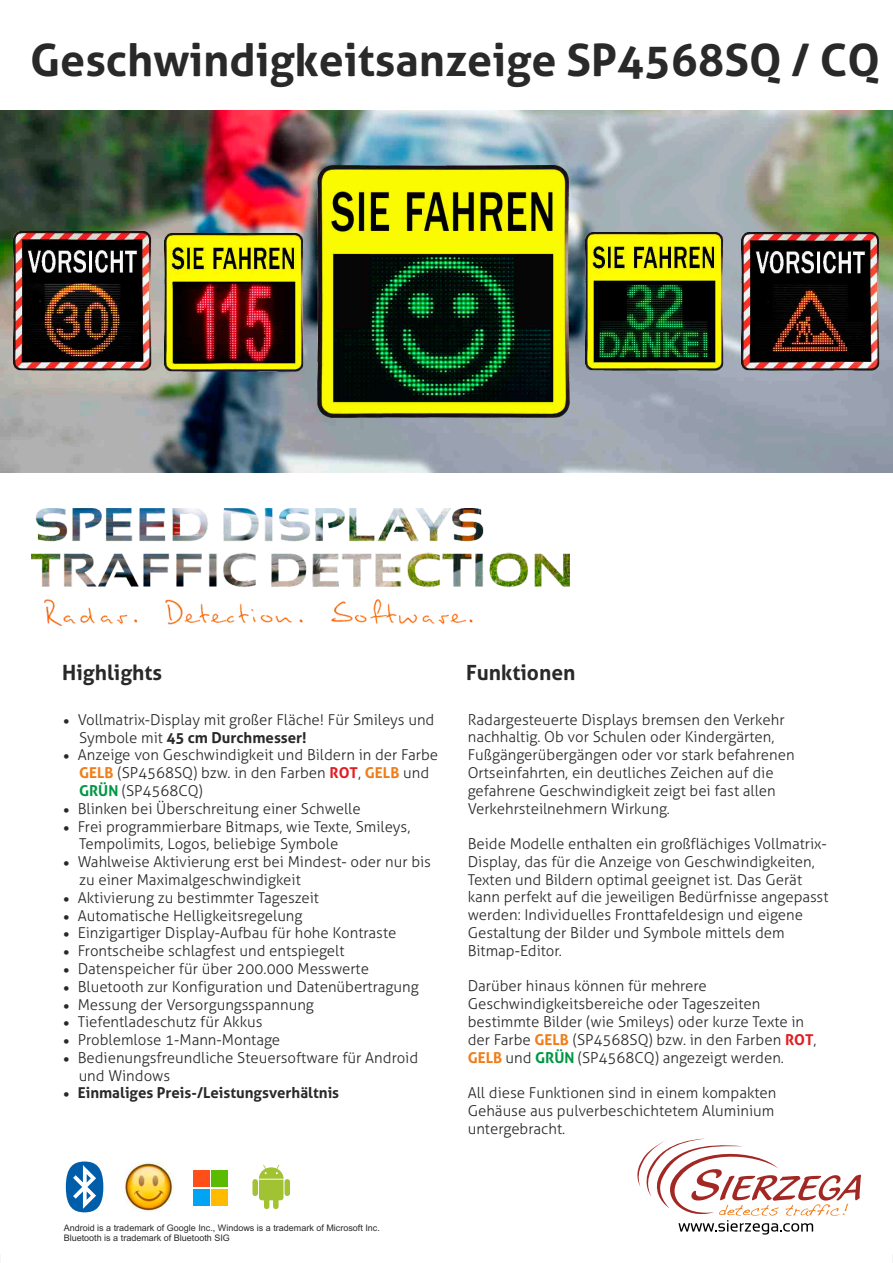
<style>
.page{position:relative;width:893px;height:1263px;background:#fff}
.page>*{position:absolute;margin:0;border:0;box-sizing:border-box;transform-origin:0 0}
.t1{font:700 44.7px "Aller";color:#292929}
.t2{font:700 21px "Aller";color:#292929}
.t3{font:300 15px/17.9px "Aller";color:#292929}
.t4{font:700 15px "Aller";color:#292929}
.t5{font:12.75px/17.9px "Symbol";color:#292929;text-align:justify}
.t6{font:9px/10.1px "Arial";color:#292929}
.s1{font-weight:700;color:#f07d18}
.s2{font-weight:700;color:#e11e23}
.s3{font-weight:700;color:#009745}
.s4{font-weight:700}
</style>
<div class="page">
<img style="left:0;top:111px;width:893px;height:361px">
<svg style="left:637px;top:1138px;width:224px;height:96px"></svg>
<img style="left:32px;top:508px;width:538px;height:118px">
<svg style="left:66px;top:1161px;width:37px;height:51px"></svg>
<img style="left:124px;top:1163px;width:49px;height:48px">
<div style="left:193px;top:1170px;width:17px;height:17px;background:#ff4e17"></div>
<div style="left:211px;top:1170px;width:17px;height:17px;background:#5abb00"></div>
<div style="left:193px;top:1189px;width:17px;height:16px;background:#00a4f2"></div>
<div style="left:211px;top:1189px;width:17px;height:16px;background:#fb0"></div>
<svg style="left:252px;top:1164px;width:38px;height:46px"></svg>
<img style="left:165px;top:233px;width:138px;height:139px">
<img style="left:13px;top:231px;width:139px;height:139px">
<img style="left:585px;top:232px;width:139px;height:139px">
<img style="left:741px;top:232px;width:139px;height:139px">
<img style="left:318px;top:166px;width:252px;height:252px">
<h1 class="t1" style="left:30px;top:43px;width:851px">Geschwindigkeitsanzeige SP4568SQ / CQ</h1>
<h2 class="t2" style="left:62px;top:665px;width:101px">Highlights</h2>
<h2 class="t2" style="left:466px;top:665px;width:111px">Funktionen</h2>
<p class="t5" style="left:63px;top:713px;width:7px">•</p>
<p class="t3" style="left:63px;top:748px;width:376px;text-align:center">• Anzeige von Geschwindigkeit und Bildern in der Farbe<br><span class="s1">GELB</span> (SP4568SQ) bzw. in den Farben <span class="s2">ROT</span> <span class="s1">GELB</span> und</p>
<p class="t3" style="left:358px;top:765px;width:5px">,</p>
<p class="t3" style="left:79px;top:783px;width:125px"><span class="s3">GRÜN</span> (SP4568CQ)</p>
<p class="t3" style="left:468px;top:712px;width:328px">Radargesteuerte Displays bremsen den Verkehr nachhaltig. Ob vor Schulen oder Kindergärten, Fußgängerübergängen oder vor stark befahrenen Ortseinfahrten, ein deutliches Zeichen auf die gefahrene Geschwindigkeit zeigt bei fast allen Verkehrsteilnehmern Wirkung.</p>
<p class="t3" style="left:78px;top:712px;width:358px">Vollmatrix-Display mit großer Fläche! Für Smileys und<br>Symbole mit <span class="s4">45 cm Durchmesser!</span></p>
<p class="t3" style="left:78px;top:801px;width:355px">Blinken bei Überschreitung einer Schwelle<br>Frei programmierbare Bitmaps, wie Texte, Smileys, Tempolimits, Logos, beliebige Symbole<br>Wahlweise Aktivierung erst bei Mindest- oder nur bis zu einer Maximalgeschwindigkeit<br>Aktivierung zu bestimmter Tageszeit<br>Automatische Helligkeitsregelung<br>Einzigartiger Display-Aufbau für hohe Kontraste Frontscheibe schlagfest und entspiegelt Datenspeicher für über 200.000 Messwerte Bluetooth zur Konfiguration und Datenübertragung Messung der Versorgungsspannung Tiefentladeschutz für Akkus<br>Problemlose 1-Mann-Montage Bedienungsfreundliche Steuersoftware für Android und Windows</p>
<p class="t3" style="left:468px;top:836px;width:360px">Beide Modelle enthalten ein großflächiges Vollmatrix-<br>Display, das für die Anzeige von Geschwindigkeiten,</p>
<p class="t5" style="left:63px;top:855px;width:7px">•</p>
<p class="t5" style="left:63px;top:891px;width:7px">• • • • • • • • • •</p>
<p class="t4" style="left:63px;top:1087px;width:277px">• Einmaliges Preis-/Leistungsverhältnis</p>
<p class="t3" style="left:468px;top:872px;width:362px">Texten und Bildern optimal geeignet ist. Das Gerät kann perfekt auf die jeweiligen Bedürfnisse angepasst werden: Individuelles Fronttafeldesign und eigene Gestaltung der Bilder und Symbole mittels dem</p>
<p class="t3" style="left:468px;top:943px;width:96px">Bitmap-Editor.</p>
<p class="t3" style="left:468px;top:979px;width:350px">Darüber hinaus können für mehrere Geschwindigkeitsbereiche oder Tageszeiten bestimmte Bilder (wie Smileys) oder kurze Texte in der Farbe <span class="s1">GELB</span> (SP4568SQ) bzw. in den Farben <span class="s2">ROT</span>, <span class="s1">GELB</span> und <span class="s3">GRÜN</span> (SP4568CQ) angezeigt werden.</p>
<p class="t3" style="left:468px;top:1085px;width:310px">All diese Funktionen sind in einem kompakten<br>Gehäuse aus pulverbeschichtetem Aluminium untergebracht.</p>
<p class="t6" style="left:64px;top:1224px;width:318px">Android is a trademark of Google Inc., Windows is a trademark of Microsoft Inc.<br>Bluetooth is a trademark of Bluetooth SIG</p>
</div>
